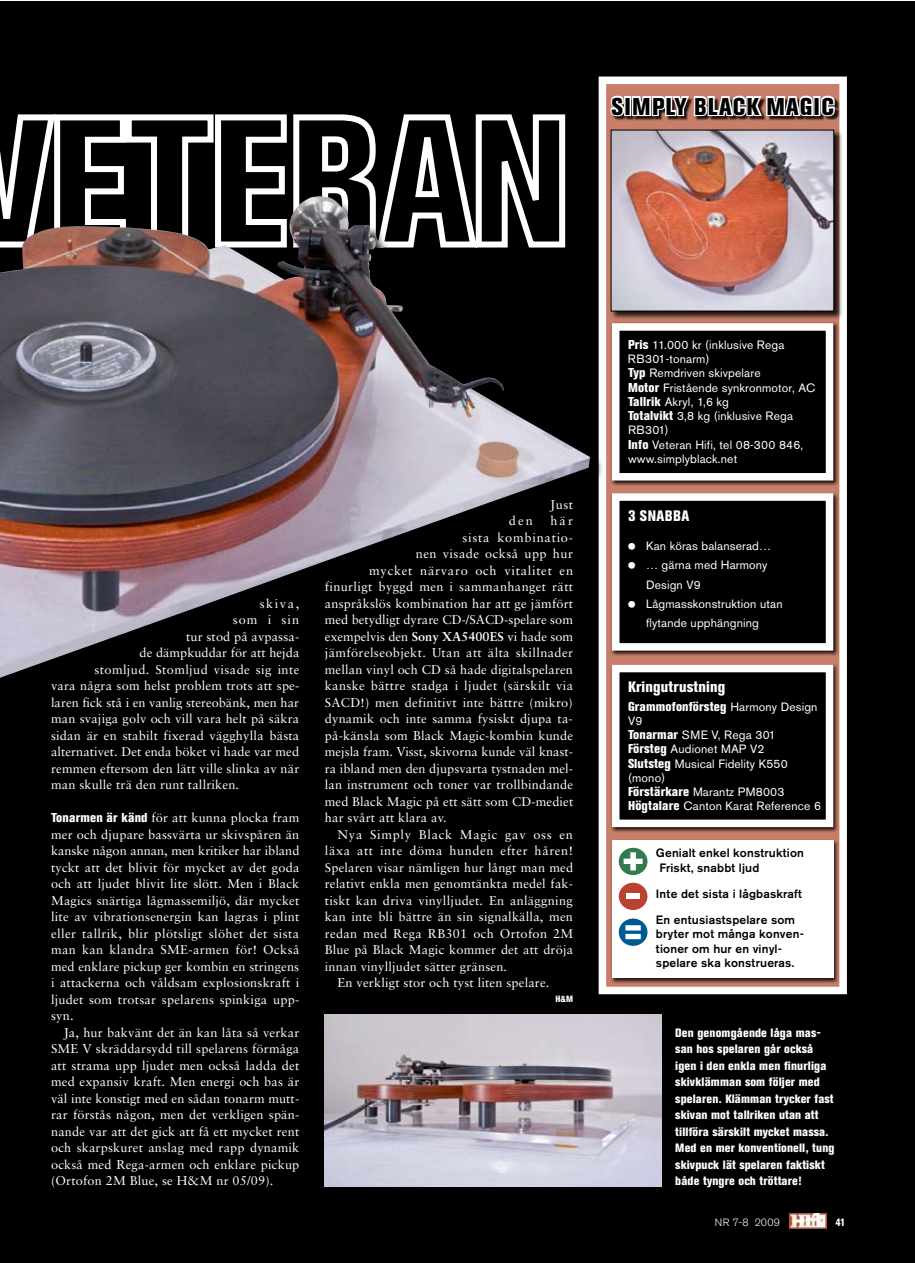
<style>
.page{position:relative;width:915px;height:1263px;background:#fff}
.page>*{position:absolute;margin:0;border:0;box-sizing:border-box;transform-origin:0 0}
.t1{font:800 24px "Akzid Grot Con BQ";letter-spacing:.055em;color:#000}
.t2{font:800 15px "Akzid Grot Con BQ";letter-spacing:.015em;color:#fff}
.t3{font:12.75px/16.5px "Sabon";letter-spacing:.015em;color:#fff;text-align:justify}
.t4{font:12.75px "Sabon";letter-spacing:.055em;color:#fff}
.t5{font:12.75px "Sabon";letter-spacing:.05em;color:#fff}
.t6{font:800 12.75px "Akzid Grot Con BQ";letter-spacing:.015em;color:#fff}
.t7{font:12.75px "Sabon";letter-spacing:.035em;color:#fff}
.t8{font:12.75px "Sabon";letter-spacing:.06em;color:#fff}
.t9{font:12px/14.2px "Akzidenz Grotesk BQ";letter-spacing:.015em;color:#fff}
.t10{font:800 12px/16.5px "Akzid Grot Con BQ";letter-spacing:.015em;color:#fff}
.t11{font:500 12px/14.2px "Akzidenz Grotesk BQ";letter-spacing:.015em;color:#000}
.t12{font:300 10.5px "Akzidenz Grotesk BQ";letter-spacing:.035em;color:#fff}
.t13{font:800 10.5px "Akzid Grot Con BQ";color:#fff}
.t14{font:800 9px "Akzid Grot Con BQ";color:#fff}
.s1{font-family:"Akzid Grot Con BQ";font-weight:800}
.s2{font-weight:700}
.s3{font-family:"Akzid Grot Con BQ";font-weight:800;font-size:12.75px}
.s4{font-family:"Akzidenz Grotesk BQ";font-weight:400;font-size:12px}
</style>
<div class="page">
<div style="left:0;top:1px;width:914px;height:1262px;background:#000"></div>
<svg style="left:598px;top:76px;width:249px;height:919px;background:#e3cbc3"></svg>
<div style="left:610px;top:663px;width:228px;height:170px;background:#000;opacity:.85"></div>
<svg style="left:608px;top:661px;width:228px;height:170px"></svg>
<div style="left:610px;top:492px;width:228px;height:164px;background:#000;opacity:.85"></div>
<div style="left:610px;top:839px;width:228px;height:145px;background:#000;opacity:.85"></div>
<div style="left:611px;top:840px;width:222px;height:138px;background:#fff"></div>
<div style="left:618px;top:848px;width:29px;height:27px;background:#327b4c;border-radius:50%"></div>
<svg style="left:623px;top:852px;width:19px;height:18px"></svg>
<div style="left:618px;top:883px;width:29px;height:27px;background:#b94330;border-radius:50%"></div>
<div style="left:626px;top:894px;width:13px;height:5px;background:#fff"></div>
<svg style="left:618px;top:918px;width:29px;height:28px"></svg>
<svg style="left:625px;top:925px;width:15px;height:14px"></svg>
<div style="left:610px;top:129px;width:232px;height:191px;background:#000;opacity:.85"></div>
<img style="left:612px;top:132px;width:219px;height:177px">
<svg style="left:609px;top:76px;width:227px;height:56px;background:#c7a69c"></svg>
<svg style="left:0;top:114px;width:566px;height:82px"></svg>
<div style="left:0;top:196px;width:603px;height:533px;background:#000"></div>
<img style="left:0;top:196px;width:590px;height:482px">
<div style="left:325px;top:1016px;width:343px;height:178px;background:#000;opacity:.85"></div>
<img style="left:325px;top:1015px;width:335px;height:171px">
<svg style="left:608px;top:319px;width:228px;height:335px"></svg>
<h1 class="t1" style="left:611px;top:92px;width:224px">SIMPLY BLACK MAGIC</h1>
<p class="t3" style="left:260px;top:595px;width:41px">skiva,</p>
<p class="t3" style="left:232px;top:611px;width:68px">som i sin</p>
<p class="t3" style="left:186px;top:628px;width:115px">tur stod på avpassa-</p>
<p class="t3" style="left:139px;top:644px;width:161px">de dämpkuddar för att hejda</p>
<p class="t3" style="left:95px;top:661px;width:206px">stomljud. Stomljud visade sig inte</p>
<p class="t3" style="left:51px;top:677px;width:250px">vara några som helst problem trots att spe-</p>
<p class="t3" style="left:51px;top:694px;width:249px">laren fick stå i en vanlig stereobänk, men har</p>
<p class="t3" style="left:51px;top:710px;width:250px">man svajiga golv och vill vara helt på säkra</p>
<p class="t3" style="left:51px;top:727px;width:250px">sidan är en stabilt fixerad vägghylla bästa</p>
<p class="t3" style="left:51px;top:743px;width:249px">alternativet. Det enda böket vi hade var med</p>
<p class="t3" style="left:51px;top:760px;width:250px">remmen eftersom den lätt ville slinka av när</p>
<p class="t3" style="left:51px;top:776px;width:189px">man skulle trä den runt tallriken.</p>
<p class="t3" style="left:51px;top:809px;width:250px"><span class="s1">Tonarmen är känd</span> för att kunna plocka fram mer och djupare bassvärta ur skivspåren än kanske någon annan, men kritiker har ibland tyckt att det blivit för mycket av det goda och att ljudet blivit lite slött. Men i Black Magics snärtiga lågmassemiljö, där mycket lite av vibrationsenergin kan lagras i plint eller tallrik, blir plötsligt slöhet det sista man kan klandra SME-armen för! Också med enklare pickup ger kombin en stringens i attackerna och våldsam explosionskraft i ljudet som trotsar spelarens spinkiga upp&shy;syn.</p>
<p class="t3" style="left:51px;top:1024px;width:250px;text-indent:13px">Ja, hur bakvänt det än kan låta så verkar SME V skräddarsydd till spelarens förmåga att strama upp ljudet men också ladda det med expansiv kraft. Men energi och bas är väl inte konstigt med en sådan tonarm mutt&shy;rar förstås någon, men det verkligen spän&shy;nande var att det gick att få ett mycket rent och skarpskuret anslag med rapp dynamik också med Rega-armen och enklare pickup (Ortofon 2M Blue, se H&amp;M nr 05/09).</p>
<p class="t3" style="left:550px;top:496px;width:24px">Just</p>
<p class="t3" style="left:508px;top:512px;width:26px">den</p>
<p class="t3" style="left:550px;top:512px;width:24px">här</p>
<p class="t8" style="left:462px;top:530px;width:112px">sista kombinatio-</p>
<p class="t7" style="left:415px;top:546px;width:158px">nen visade också upp hur</p>
<p class="t4" style="left:369px;top:563px;width:205px">mycket närvaro och vitalitet en</p>
<p class="t3" style="left:325px;top:578px;width:250px">finurligt byggd men i sammanhanget rätt</p>
<p class="t3" style="left:325px;top:595px;width:250px">anspråkslös kombination har att ge jämfört</p>
<p class="t3" style="left:325px;top:611px;width:249px">med betydligt dyrare CD-/SACD-spelare som</p>
<p class="t3" style="left:325px;top:628px;width:250px">exempelvis den <span class="s2">Sony XA5400ES</span> vi hade som</p>
<p class="t3" style="left:325px;top:644px;width:250px">jämförelseobjekt. Utan att älta skillnader</p>
<p class="t3" style="left:325px;top:661px;width:250px">mellan vinyl och CD så hade digitalspelaren</p>
<p class="t3" style="left:325px;top:677px;width:250px">kanske bättre stadga i ljudet (särskilt via</p>
<p class="t3" style="left:325px;top:694px;width:249px">SACD!) men definitivt inte bättre (mikro)</p>
<p class="t3" style="left:325px;top:710px;width:249px">dynamik och inte samma fysiskt djupa ta-</p>
<p class="t3" style="left:325px;top:727px;width:250px">på-känsla som Black Magic-kombin kunde</p>
<p class="t3" style="left:325px;top:743px;width:250px">mejsla fram. Visst, skivorna kunde väl knast-</p>
<p class="t3" style="left:325px;top:760px;width:249px">ra ibland men den djupsvarta tystnaden mel-</p>
<p class="t3" style="left:325px;top:776px;width:250px">lan instrument och toner var trollbindande</p>
<p class="t3" style="left:325px;top:793px;width:250px">med Black Magic på ett sätt som CD-mediet</p>
<p class="t3" style="left:325px;top:809px;width:123px">har svårt att klara av.</p>
<p class="t4" style="left:337px;top:827px;width:237px">Nya Simply Black Magic gav oss en</p>
<p class="t5" style="left:325px;top:843px;width:250px">läxa att inte döma hunden efter håren!</p>
<p class="t3" style="left:325px;top:859px;width:250px">Spelaren visar nämligen hur långt man med</p>
<p class="t3" style="left:325px;top:875px;width:250px">relativt enkla men genomtänkta medel fak-</p>
<p class="t3" style="left:325px;top:892px;width:249px">tiskt kan driva vinylljudet. En anläggning</p>
<p class="t3" style="left:325px;top:908px;width:249px">kan inte bli bättre än sin signalkälla, men</p>
<p class="t3" style="left:325px;top:925px;width:250px">redan med Rega RB301 och Ortofon 2M</p>
<p class="t3" style="left:325px;top:941px;width:250px">Blue på Black Magic kommer det att dröja</p>
<p class="t3" style="left:325px;top:958px;width:184px">innan vinylljudet sätter gränsen.</p>
<p class="t3" style="left:337px;top:974px;width:213px">En verkligt stor och tyst liten spelare.</p>
<p class="t14" style="left:555px;top:994px;width:19px">H&amp;M</p>
<p class="t9" style="left:627px;top:337px;width:188px"><span class="s3">Pris</span> 11.000 kr (inklusive Rega<br>RB301-tonarm)<br><span class="s3">Typ</span> Remdriven skivpelare<br><span class="s3">Motor</span> Fristående synkronmotor, AC<br><span class="s3">Tallrik</span> Akryl, 1,6 kg<br><span class="s3">Totalvikt</span> 3,8 kg (inklusive Rega<br>RB301)<br><span class="s3">Info</span> Veteran Hifi, tel 08-300 846, www.simplyblack.net</p>
<p class="t2" style="left:627px;top:507px;width:63px">3 SNABBA</p>
<p class="t9" style="left:645px;top:536px;width:138px;line-height:19.2px">Kan köras balanserad… … gärna med Harmony<br>Design V9<br>Lågmasskonstruktion utan flytande upphängning</p>
<p class="t2" style="left:627px;top:678px;width:99px">Kringutrustning</p>
<p class="t6" style="left:627px;top:699px;width:191px">Grammofonförsteg <span class="s4">Harmony Design</span></p>
<p class="t9" style="left:627px;top:713px;width:194px">V9<br><span class="s3">Tonarmar</span> SME V, Rega 301<br><span class="s3">Försteg</span> Audionet MAP V2<br><span class="s3">Slutsteg</span> Musical Fidelity K550 (mono)<br><span class="s3">Förstärkare</span> Marantz PM8003<br><span class="s3">Högtalare</span> Canton Karat Reference 6</p>
<p class="t11" style="left:655px;top:846px;width:149px">Genialt enkel konstruktion<br>Friskt, snabbt ljud</p>
<p class="t11" style="left:655px;top:880px;width:147px;line-height:26.2px">Inte det sista i lågbaskraft<br>En entusiastspelare som</p>
<p class="t11" style="left:655px;top:927px;width:149px">bryter mot många konven&shy;tioner om hur en vinyl&shy;spelare ska konstrueras.</p>
<p class="t10" style="left:675px;top:1024px;width:161px">Den genomgående låga mas&shy;san hos spelaren går också igen i den enkla men finurliga skivklämman som följer med spelaren. Klämman trycker fast skivan mot tallriken utan att tillföra särskilt mycket massa.<br>Med en mer konventionell, tung skivpuck lät spelaren faktiskt både tyngre och tröttare!</p>
<p class="t12" style="left:714px;top:1216px;width:67px">NR 7-8 2009</p>
<p class="t13" style="left:835px;top:1216px;width:11px">41</p>
</div>
